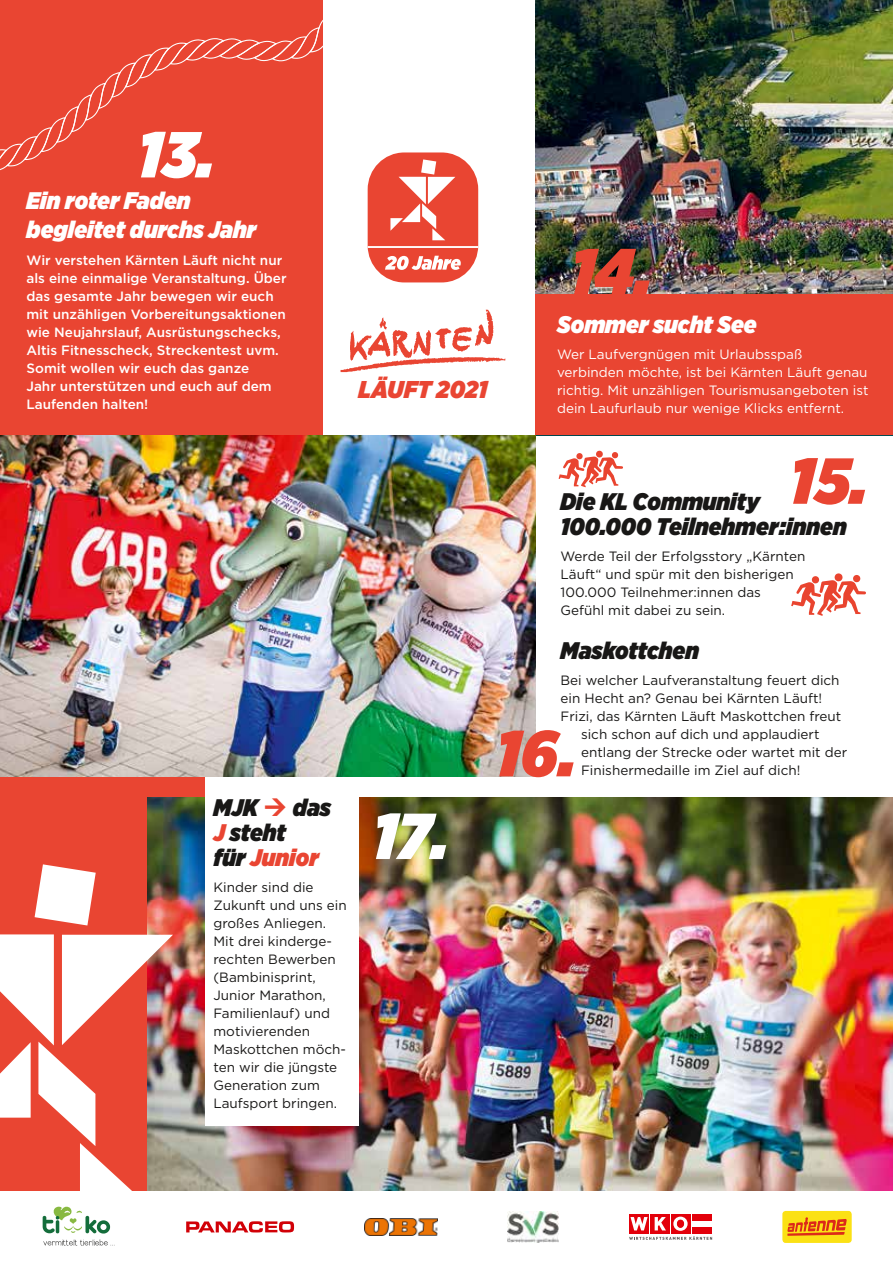
<style>
.page{position:relative;width:893px;height:1263px;background:#fff}
.page>*{position:absolute;margin:0;border:0;box-sizing:border-box;transform-origin:0 0}
.t1{font:italic 900 64.95px "Gotham Narrow";color:#e94532}
.t2{font:italic 900 64.95px "Gotham Narrow";color:#fff}
.t3{font:italic 900 24.3px "Gotham Narrow";color:#e94532}
.t4{font:italic 900 24px/24.9px "Gotham Narrow";color:#181716}
.t5{font:italic 900 24px/29.4px "Gotham Narrow";color:#fff}
.t6{font:13.5px/18px "Gotham";color:#181716}
.t7{font:500 13.5px/18px "Gotham";color:#fff}
.t8{font:13.5px/18px "Gotham";color:#fff}
.s1{color:#e94532}
</style>
<div class="page">
<div style="left:0;top:0;width:322px;height:685px;background:#e94532"></div>
<div style="left:0;top:770px;width:205px;height:421px;background:#e94532"></div>
<img style="left:536px;top:0;width:357px;height:294px">
<div style="left:536px;top:294px;width:357px;height:141px;background:#e94532"></div>
<img style="left:0;top:435px;width:536px;height:342px">
<img style="left:148px;top:798px;width:745px;height:393px">
<div style="left:205px;top:790px;width:153px;height:335px;background:#fff"></div>
<svg style="left:0;top:864px;width:173px;height:327px"></svg>
<div style="left:368px;top:152px;width:110px;height:130px;background:#e94532;border-radius:37px"></div>
<svg style="left:385px;top:256px;width:76px;height:14px"></svg>
<hr style="left:368px;top:246px;width:110px;height:2px;background:#fff">
<svg style="left:390px;top:159px;width:65px;height:81px"></svg>
<svg style="left:341px;top:310px;width:164px;height:62px"></svg>
<svg style="left:0;top:0;width:323px;height:173px"></svg>
<svg style="left:559px;top:450px;width:64px;height:37px"></svg>
<svg style="left:791px;top:573px;width:75px;height:43px"></svg>
<img style="left:365px;top:1218px;width:72px;height:17px">
<img style="left:507px;top:1211px;width:52px;height:31px">
<div style="left:692px;top:1214px;width:20px;height:6px;background:#e3000b"></div>
<div style="left:671px;top:1214px;width:19px;height:20px;background:#e3000b"></div>
<div style="left:650px;top:1214px;width:20px;height:20px;background:#e3000b"></div>
<div style="left:629px;top:1214px;width:20px;height:20px;background:#e3000b"></div>
<svg style="left:629px;top:1216px;width:83px;height:24px"></svg>
<div style="left:677px;top:1220px;width:7px;height:7px;background:#e3000b;border-radius:50%"></div>
<div style="left:677px;top:1220px;width:7px;height:7px;border:1px solid #e3000b;border-radius:50%"></div>
<div style="left:782px;top:1211px;width:70px;height:32px;background:#fbe115;border-radius:3px"></div>
<svg style="left:787px;top:1217px;width:60px;height:19px"></svg>
<svg style="left:186px;top:1221px;width:108px;height:11px"></svg>
<svg style="left:43px;top:1206px;width:72px;height:40px"></svg>
<h1 class="t2" style="left:137px;top:111px;width:79px">13.</h1>
<h3 class="t5" style="left:27px;top:185px;width:231px">Ein roter Faden begleitet durchs Jahr</h3>
<p class="t7" style="left:27px;top:251px;width:262px">Wir verstehen Kärnten Läuft nicht nur als eine einmalige Veranstaltung. Über das gesamte Jahr bewegen wir euch mit unzähligen Vorbereitungsaktionen wie Neujahrslauf, Ausrüstungschecks, Altis Fitnesscheck, Streckentest uvm.<br>Somit wollen wir euch das ganze<br>Jahr unterstützen und euch auf dem Laufenden halten!</p>
<h2 class="t3" style="left:358px;top:373px;width:130px">LÄUFT 2021</h2>
<h1 class="t1" style="left:570px;top:228px;width:83px">14.</h1>
<h3 class="t5" style="left:557px;top:309px;width:201px">Sommer sucht See</h3>
<p class="t8" style="left:557px;top:345px;width:313px">Wer Laufvergnügen mit Urlaubsspaß verbinden möchte, ist bei Kärnten Läuft genau richtig. Mit unzähligen Tourismusangeboten ist dein Laufurlaub nur wenige Klicks entfernt.</p>
<h3 class="t4" style="left:213px;top:794px;width:46px">MJK</h3>
<h3 class="t4" style="left:293px;top:794px;width:40px">das</h3>
<h3 class="t4" style="left:213px;top:819px;width:107px"><span class="s1">J</span> steht für <span class="s1">Junior</span></h3>
<p class="t6" style="left:213px;top:878px;width:135px">Kinder sind die<br>Zukunft und uns ein großes Anliegen.<br>Mit drei kinderge&shy;rechten Bewerben (Bambinisprint,<br>Junior Marathon,<br>Familienlauf) und motivierenden<br>Maskottchen möch&shy;ten wir die jüngste<br>Generation zum<br>Laufsport bringen.</p>
<h1 class="t2" style="left:372px;top:792px;width:78px">17.</h1>
<h1 class="t1" style="left:789px;top:437px;width:80px">15.</h1>
<h3 class="t4" style="left:560px;top:488px;width:288px">Die KL Community<br>100.000 Teilnehmer:innen</h3>
<p class="t6" style="left:560px;top:547px;width:246px">Werde Teil der Erfolgsstory „Kärnten<br>Läuft“ und spür mit den bisherigen<br>100.000 Teilnehmer:innen das<br>Gefühl mit dabei zu sein.</p>
<h3 class="t4" style="left:560px;top:637px;width:140px">Maskottchen</h3>
<p class="t6" style="left:560px;top:671px;width:281px">Bei welcher Laufveranstaltung feuert dich</p>
<p class="t6" style="left:560px;top:689px;width:263px">ein Hecht an? Genau bei Kärnten Läuft!</p>
<p class="t6" style="left:560px;top:707px;width:282px">Frizi, das Kärnten Läuft Maskottchen freut</p>
<p class="t6" style="left:581px;top:725px;width:240px">sich schon auf dich und applaudiert</p>
<p class="t6" style="left:581px;top:743px;width:268px">entlang der Strecke oder wartet mit der</p>
<h1 class="t1" style="left:495px;top:709px;width:82px">16.</h1>
<p class="t6" style="left:581px;top:761px;width:221px">Finishermedaille im Ziel auf dich!</p>
</div>
